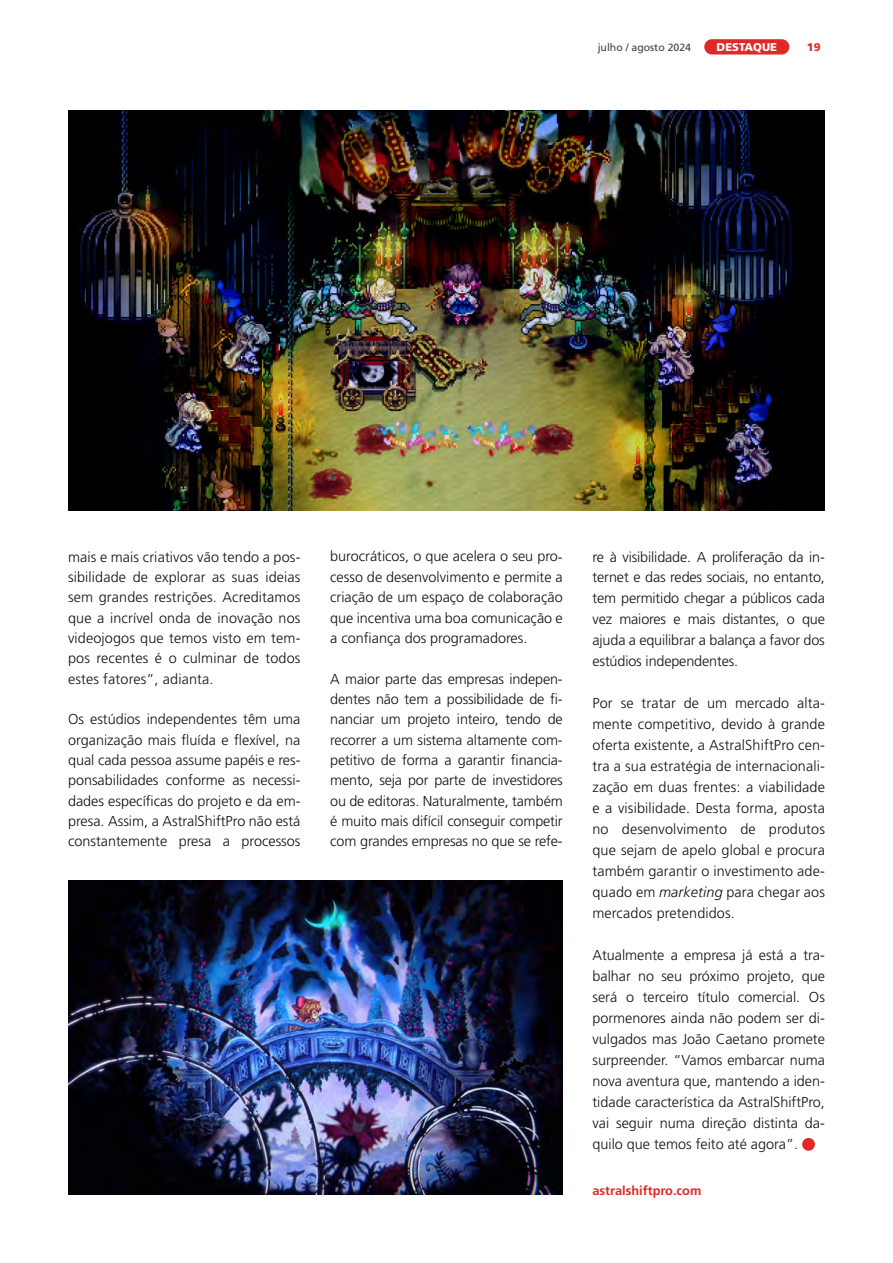
<style>
.page{position:relative;width:893px;height:1263px;background:#fff}
.page>*{position:absolute;margin:0;border:0;box-sizing:border-box;transform-origin:0 0}
.t1{font:300 14.4px/20.4px "Frutiger LT Std";color:#121212;text-align:justify}
.t2{font:700 12.75px "Frutiger LT Std";color:#e02826}
.t3{font:900 11.25px "Frutiger LT Std";color:#fff}
.t4{font:900 11.25px "Frutiger LT Std";color:#e02826}
.t5{font:10.5px "Frutiger LT Std";color:#414141}
.s1{font-style:italic}
</style>
<div class="page">
<div style="left:704px;top:39px;width:85px;height:16px;background:#e02826;border-radius:8px"></div>
<img style="left:68px;top:111px;width:757px;height:399px">
<img style="left:68px;top:880px;width:495px;height:315px">
<div style="left:802px;top:1138px;width:13px;height:13px;background:#e02826;border-radius:50%"></div>
<p class="t5" style="left:598px;top:41px;width:95px">julho / agosto 2024</p>
<p class="t3" style="left:717px;top:40px;width:62px">DESTAQUE</p>
<p class="t4" style="left:807px;top:40px;width:15px">19</p>
<p class="t1" style="left:68px;top:546px;width:234px">mais e mais criativos vão tendo a pos&shy;sibilidade de explorar as suas ideias sem grandes restrições. Acreditamos que a incrível onda de inovação nos videojogos que temos visto em tem&shy;pos recentes é o culminar de todos estes fatores”, adianta.</p>
<p class="t1" style="left:68px;top:709px;width:234px">Os estúdios independentes têm uma organização mais fluída e flexível, na qual cada pessoa assume papéis e res&shy;ponsabilidades conforme as necessi&shy;dades específicas do projeto e da em&shy;presa. Assim, a AstralShiftPro não está constantemente presa a processos</p>
<p class="t1" style="left:330px;top:546px;width:234px">burocráticos, o que acelera o seu pro&shy;cesso de desenvolvimento e permite a criação de um espaço de colaboração que incentiva uma boa comunicação e a confiança dos programadores.</p>
<p class="t1" style="left:330px;top:668px;width:234px">A maior parte das empresas indepen&shy;dentes não tem a possibilidade de fi&shy;nanciar um projeto inteiro, tendo de recorrer a um sistema altamente com&shy;petitivo de forma a garantir financia&shy;mento, seja por parte de investidores ou de editoras. Naturalmente, também é muito mais difícil conseguir competir com grandes empresas no que se refe-</p>
<p class="t1" style="left:592px;top:546px;width:234px;line-height:21px">re à visibilidade. A proliferação da in&shy;ternet e das redes sociais, no entanto, tem permitido chegar a públicos cada vez maiores e mais distantes, o que ajuda a equilibrar a balança a favor dos estúdios independentes.</p>
<p class="t1" style="left:592px;top:693px;width:234px;line-height:21px">Por se tratar de um mercado alta&shy;mente competitivo, devido à grande oferta existente, a AstralShiftPro cen&shy;tra a sua estratégia de internacionali&shy;zação em duas frentes: a viabilidade e a visibilidade. Desta forma, aposta no desenvolvimento de produtos que sejam de apelo global e procura também garantir o investimento ade&shy;quado em <span class="s1">marketing</span> para chegar aos mercados pretendidos.</p>
<p class="t1" style="left:592px;top:945px;width:234px;line-height:21px">Atualmente a empresa já está a tra&shy;balhar no seu próximo projeto, que será o terceiro título comercial. Os pormenores ainda não podem ser di&shy;vulgados mas João Caetano promete surpreender. “Vamos embarcar numa nova aventura que, mantendo a iden&shy;tidade característica da AstralShiftPro, vai seguir numa direção distinta da&shy;quilo que temos feito até agora”.</p>
<p class="t2" style="left:592px;top:1183px;width:110px">astralshiftpro.com</p>
</div>
